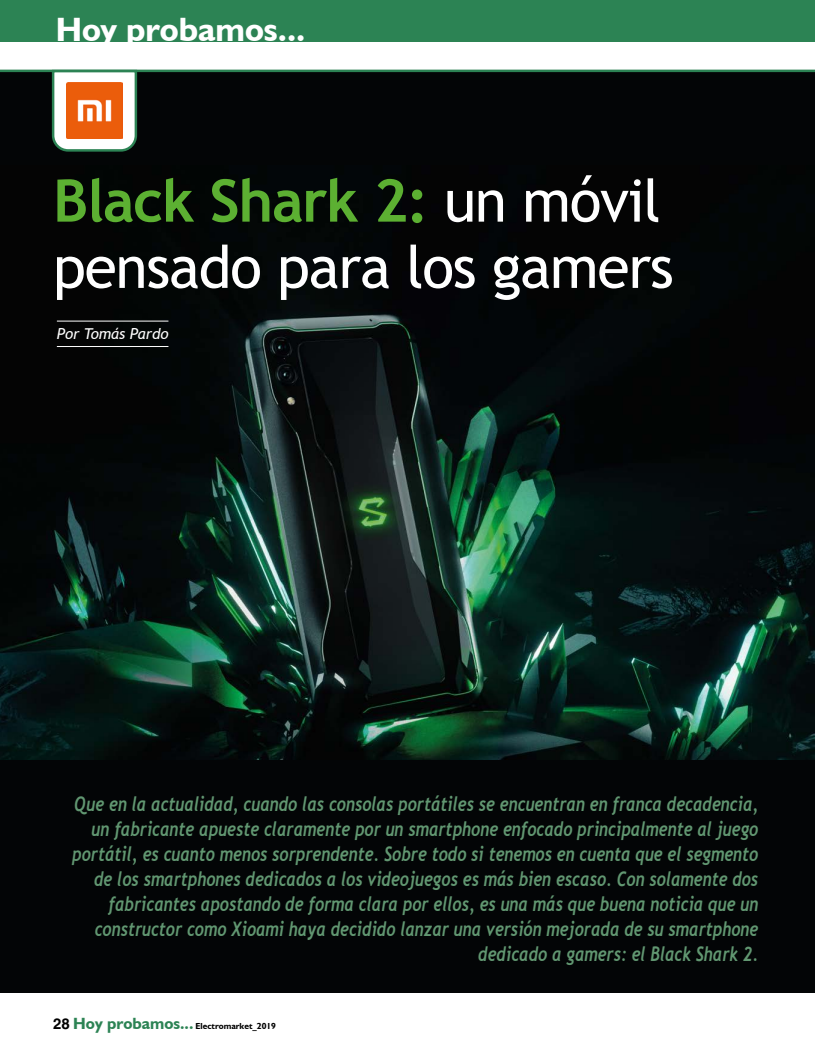
<style>
.page{position:relative;width:815px;height:1063px;background:#fff}
.page>*{position:absolute;margin:0;border:0;box-sizing:border-box;transform-origin:0 0}
.t1{font:58.75px/66.2px "Trebuchet MS";letter-spacing:-.02em;color:#fff}
.t2{font:700 33.75px "Humanist 521 BT";color:#fff}
.t3{font:italic 700 20px/25px "Trebuchet";color:#619771;text-align:right;scale:.8 1}
.t4{font:italic 15px "Trebuchet MS";color:#fff}
.t5{font:700 8.75px "Humanist 521 BT";color:#000}
.s1{font-weight:700;color:#5cb032}
.s2{font-family:"Helvetica";font-size:15px}
.s3{font-size:16.25px;color:#2c8354}
</style>
<div class="page">
<div style="left:0;top:0;width:815px;height:41px;background:#2c8354"></div>
<div style="left:0;top:72px;width:815px;height:690px;background:#030506"></div>
<img style="left:0;top:314px;width:815px;height:446px">
<div style="left:0;top:760px;width:815px;height:232px;background:#030506"></div>
<svg style="left:51px;top:69px;width:87px;height:83px;background:#c9d2c7"></svg>
<hr style="left:0;top:70px;width:815px;height:2px;background:#2c8354">
<hr style="left:57px;top:321px;width:111px;height:1px;background:#fff">
<hr style="left:57px;top:346px;width:111px;height:1px;background:#fff">
<img style="left:67px;top:83px;width:55px;height:56px">
<h2 class="t2" style="left:56px;top:9px;width:251px">Hoy probamos...</h2>
<h1 class="t1" style="left:53px;top:167px;width:622px"><span class="s1">Black Shark 2:</span> un móvil pensado para los gamers</h1>
<p class="t4" style="left:57px;top:325px;width:113px">Por Tomás Pardo</p>
<p class="t3" style="left:72px;top:791px;width:859px">Que en la actualidad, cuando las consolas portátiles se encuentran en franca decadencia, un fabricante apueste claramente por un smartphone enfocado principalmente al juego portátil, es cuanto menos sorprendente. Sobre todo si tenemos en cuenta que el segmento de los smartphones dedicados a los videojuegos es más bien escaso. Con solamente dos fabricantes apostando de forma clara por ellos, es una más que buena noticia que un constructor como Xioami haya decidido lanzar una versión mejorada de su smartphone dedicado a gamers: el Black Shark 2.</p>
<p class="t5" style="left:53px;top:1021px;width:224px"><span class="s2">28</span> <span class="s3">Hoy probamos...</span> Electromarket_2019</p>
</div>
